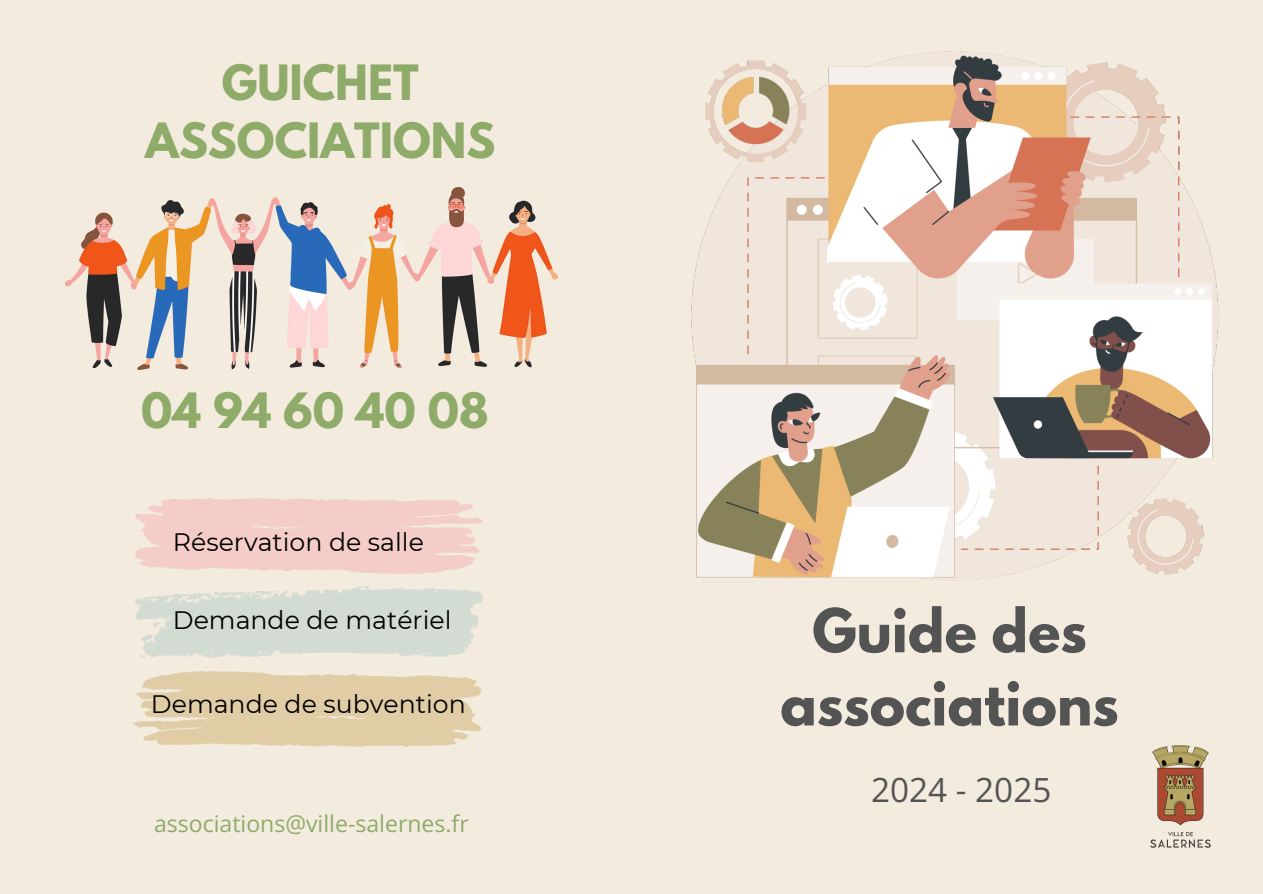
<style>
.page{position:relative;width:1263px;height:894px;background:#fff}
.page>*{position:absolute;margin:0;border:0;box-sizing:border-box;transform-origin:0 0}
.t1{font:700 53.55px/73.2px "League Spartan";color:#545454;text-align:center}
.t2{font:700 43.05px/58.5px "League Spartan";color:#8fab69;text-align:center}
.t3{font:33.3px "Open Sans";color:#545454}
.t4{font:25.2px "Montserrat";color:#000}
.t5{font:23.1px "Open Sans";color:#8fab69}
</style>
<div class="page">
<div style="left:0;top:0;width:1263px;height:893px;background:#f4ebdf"></div>
<img style="left:66px;top:187px;width:491px;height:182px">
<img style="left:133px;top:498px;width:350px;height:249px">
<img style="left:691px;top:51px;width:528px;height:529px">
<img style="left:1150px;top:745px;width:61px;height:103px">
<p class="t2" style="left:145px;top:59px;width:352px">GUICHET<br>ASSOCIATIONS</p>
<h2 class="t2" style="left:141px;top:387px;width:349px">04 94 60 40 08</h2>
<p class="t4" style="left:173px;top:526px;width:253px">Réservation de salle</p>
<p class="t4" style="left:173px;top:605px;width:280px">Demande de matériel</p>
<p class="t1" style="left:780px;top:600px;width:340px">Guide des associations</p>
<p class="t4" style="left:151px;top:688px;width:316px">Demande de subvention</p>
<h3 class="t5" style="left:154px;top:807px;width:316px">associations@ville-salernes.fr</h3>
<p class="t3" style="left:871px;top:766px;width:182px">2024 - 2025</p>
</div>
